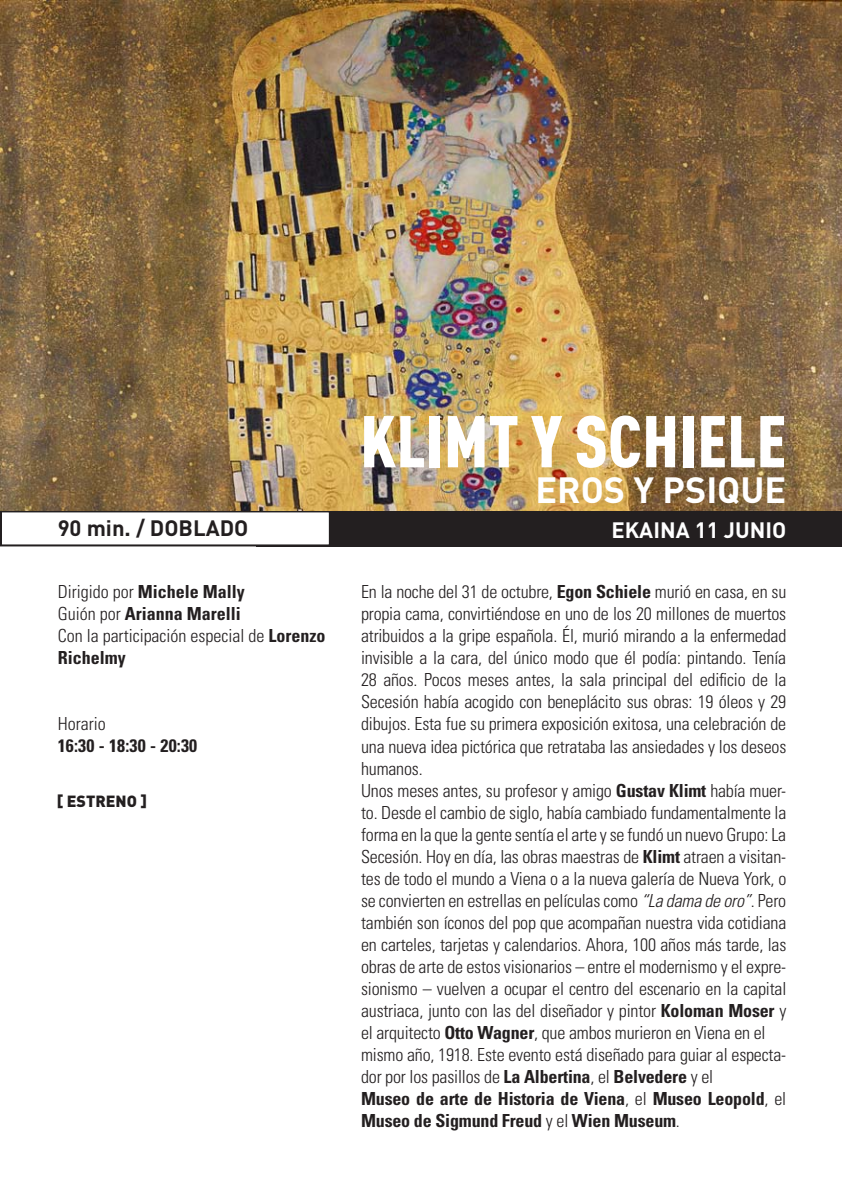
<style>
.page{position:relative;width:842px;height:1191px;background:#fff}
.page>*{position:absolute;margin:0;border:0;box-sizing:border-box;transform-origin:0 0}
.t1{font:900 72px "DIN Cond";color:#fff}
.t2{font:700 36px "DIN";color:#fff}
.t3{font:700 22px "DIN";color:#231f20}
.t4{font:700 22px "DIN";color:#fff}
.t5{font:300 condensed 18px/22px "Univers";letter-spacing:-.01em;color:#231f20}
.t6{font:700 condensed 18px "Univers";letter-spacing:.01em;color:#231f20}
.t7{font:900 16px "DIN";color:#231f20}
.s1{font-weight:700}
.s2{font-style:italic}
</style>
<div class="page">
<div style="left:257px;top:510px;width:585px;height:36px;background:#231f20"></div>
<div style="left:1px;top:511px;width:329px;height:34px;background:#fff"></div>
<div style="left:0;top:510px;width:331px;height:36px;border:2px solid #231f20"></div>
<img style="left:0;top:0;width:842px;height:510px">
<h1 class="t1" style="left:360px;top:396px;width:428px">KLIMT Y SCHIELE</h1>
<h2 class="t2" style="left:535px;top:467px;width:252px">EROS Y PSIQUE</h2>
<p class="t3" style="left:58px;top:513px;width:192px">90 min. / DOBLADO</p>
<p class="t4" style="left:611px;top:515px;width:176px">EKAINA 11 JUNIO</p>
<p class="t5" style="left:58px;top:581px;width:269px">Dirigido por <span class="s1">Michele Mally<br></span>Guión por <span class="s1">Arianna Marelli<br></span>Con la participación especial de <span class="s1">Lorenzo<br>Richelmy</span></p>
<p class="t5" style="left:58px;top:713px;width:49px">Horario</p>
<p class="t6" style="left:58px;top:735px;width:141px">16:30 - 18:30 - 20:30</p>
<p class="t7" style="left:57px;top:791px;width:92px">[ ESTRENO ]</p>
<p class="t5" style="left:361px;top:581px;width:427px">En la noche del 31 de octubre, <span class="s1">Egon Schiele</span> murió en casa, en su propia cama, convirtiéndose en uno de los 20 millones de muertos atribuidos a la gripe española. Él, murió mirando a la enfermedad invisible a la cara, del único modo que él podía: pintando. Tenía 28 años. Pocos meses antes, la sala principal del edificio de la Secesión había acogido con beneplácito sus obras: 19 óleos y 29 dibujos. Esta fue su primera exposición exitosa, una celebración de una nueva idea pictórica que retrataba las ansiedades y los deseos humanos.<br>Unos meses antes, su profesor y amigo <span class="s1">Gustav Klimt</span> había muer&shy;to. Desde el cambio de siglo, había cambiado fundamentalmente la forma en la que la gente sentía el arte y se fundó un nuevo Grupo: La Secesión. Hoy en día, las obras maestras de <span class="s1">Klimt</span> atraen a visitan&shy;tes de todo el mundo a Viena o a la nueva galería de Nueva York, o se convierten en estrellas en películas como <span class="s2">“La dama de oro”</span>. Pero también son íconos del pop que acompañan nuestra vida cotidiana en carteles, tarjetas y calendarios. Ahora, 100 años más tarde, las obras de arte de estos visionarios – entre el modernismo y el expre&shy;sionismo – vuelven a ocupar el centro del escenario en la capital austriaca, junto con las del diseñador y pintor <span class="s1">Koloman Moser</span> y el arquitecto <span class="s1">Otto Wagner</span>, que ambos murieron en Viena en el mismo año, 1918. Este evento está diseñado para guiar al especta&shy;dor por los pasillos de <span class="s1">La Albertina</span>, el <span class="s1">Belvedere</span> y el<br><span class="s1">Museo de arte de Historia de Viena</span>, el <span class="s1">Museo Leopold</span>, el <span class="s1">Museo de Sigmund Freud</span> y el <span class="s1">Wien Museum</span>.</p>
</div>
